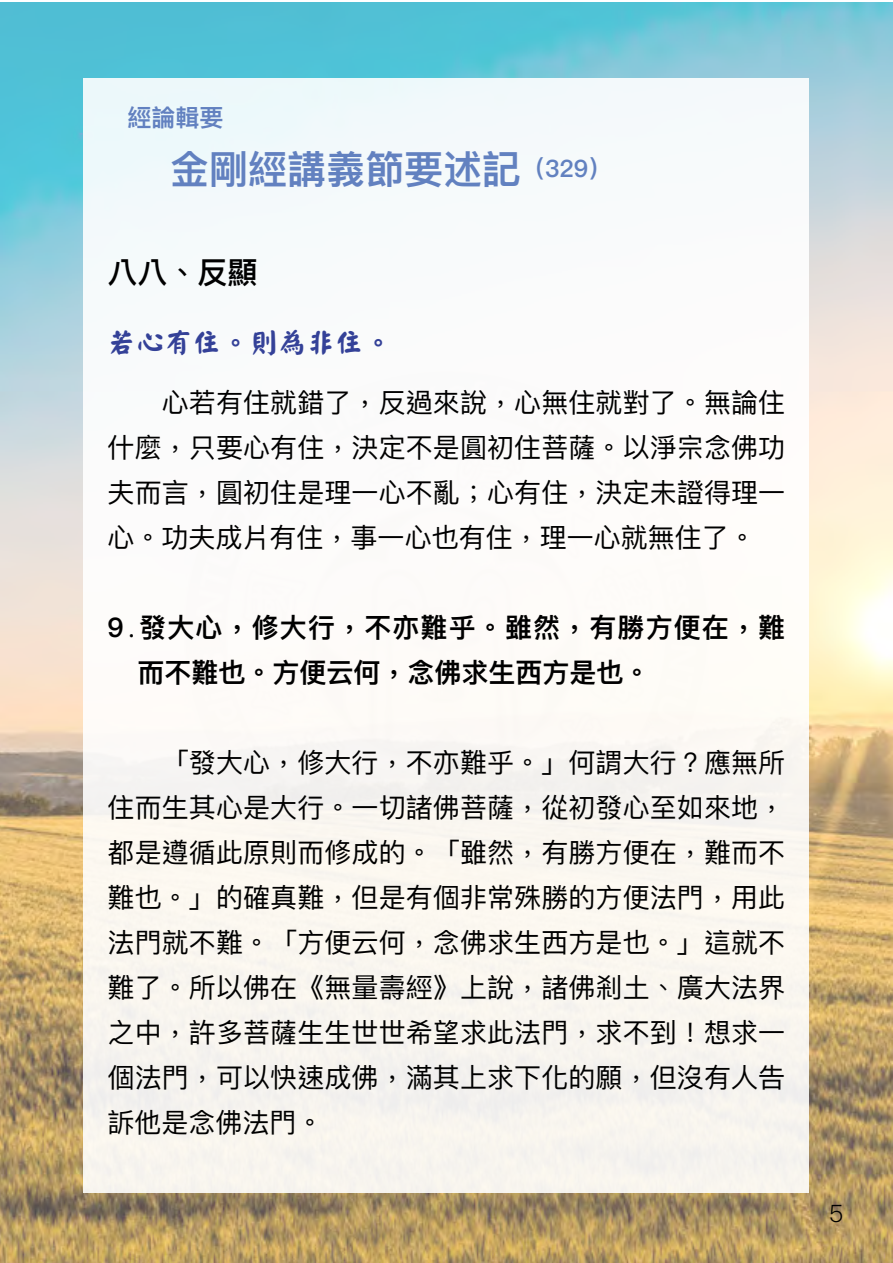
<style>
.page{position:relative;width:893px;height:1263px;background:#fff}
.page>*{position:absolute;margin:0;border:0;box-sizing:border-box;transform-origin:0 0}
.t1{font:600 39px "Ping Fang SC";color:#6281c0}
.t2{font:600 30px "Ping Fang TC";color:#000}
.t3{font:28.5px "DF Yan Kai Std W7";color:#344198}
.t4{font:27px/45px "Ping Fang TC";letter-spacing:.005em;color:#000;text-align:justify}
.t5{font:600 27px/45px "Ping Fang TC";color:#000}
.t6{font:600 24px "Ping Fang SC";color:#6281c0}
.t7{font:300 24px "Ping Fang TC";color:#000}
.s1{font-size:24px}
.s2{font-family:"Minion Pro";font-weight:400}
</style>
<div class="page">
<img style="left:0;top:3px;width:893px;height:1260px">
<div style="left:84px;top:79px;width:725px;height:1114px;background:#fafaf8"></div>
<p class="t6" style="left:128px;top:102px;width:97px">經論輯要</p>
<h1 class="t1" style="left:170px;top:145px;width:444px">金剛經講義節要述記<span class="s1">（329）</span></h1>
<p class="t2" style="left:108px;top:254px;width:151px">八八、反顯</p>
<p class="t3" style="left:108px;top:327px;width:287px">若心有住。則為非住。</p>
<p class="t4" style="left:108px;top:380px;width:679px">　　心若有住就錯了，反過來說，心無住就對了。無論住什麼，只要心有住，決定不是圓初住菩薩。以淨宗念佛功夫而言，圓初住是理一心不亂；心有住，決定未證得理一心。功夫成片有住，事一心也有住，理一心就無住了。</p>
<p class="t5" style="left:137px;top:605px;width:649px;text-indent:-30px">9<span class="s2">․</span>發大心，修大行，不亦難乎。雖然，有勝方便在，難而不難也。方便云何，念佛求生西方是也。</p>
<p class="t4" style="left:108px;top:740px;width:679px">　　「發大心，修大行，不亦難乎。」何謂大行？應無所住而生其心是大行。一切諸佛菩薩，從初發心至如來地，都是遵循此原則而修成的。「雖然，有勝方便在，難而不難也。」的確真難，但是有個非常殊勝的方便法門，用此法門就不難。「方便云何，念佛求生西方是也。」這就不難了。所以佛在《無量壽經》上說，諸佛剎土、廣大法界之中，許多菩薩生生世世希望求此法門，求不到！想求一個法門，可以快速成佛，滿其上求下化的願，但沒有人告訴他是念佛法門。</p>
<p class="t7" style="left:829px;top:1198px;width:16px">5</p>
</div>
